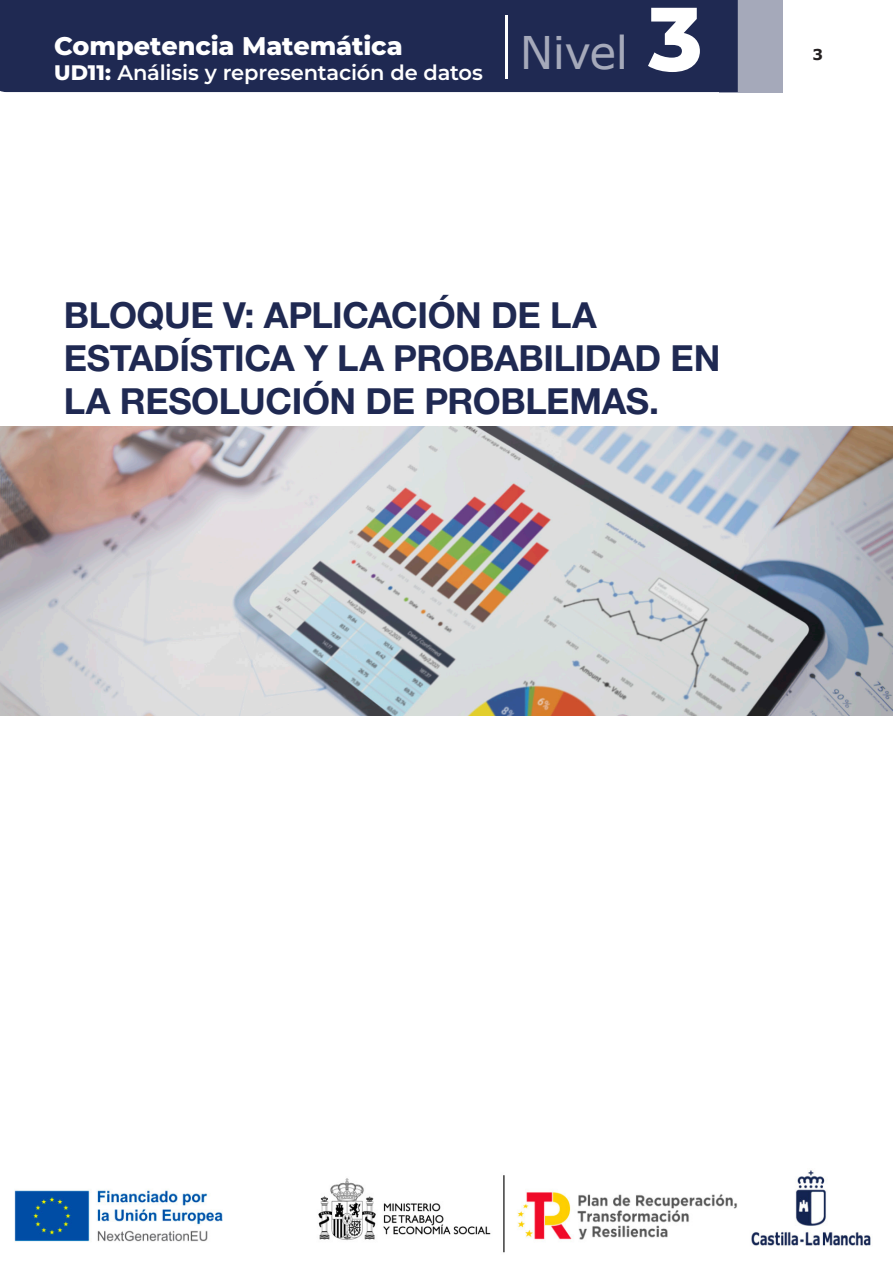
<style>
.page{position:relative;width:893px;height:1263px;background:#fff}
.page>*{position:absolute;margin:0;border:0;box-sizing:border-box;transform-origin:0 0}
.t1{font:45px "Verdana";letter-spacing:-.015em;color:#a5a9ba}
.Bloque{font:36px/43.2px "Helvetica Neue LT 75 Bd";letter-spacing:-.01em;color:#1f2952}
.t2{font:800 25.5px "Montserrat";letter-spacing:-.005em;color:#fff}
.t3{font:600 21px "Montserrat";letter-spacing:-.01em;color:#fff}
.t4{font:700 15px "Verdana";color:#231f20}
.s1{font-weight:800}
.s2{font-family:"Montserrat";font-weight:800;font-size:90px;color:#fff}
</style>
<div class="page">
<img style="left:14px;top:1170px;width:857px;height:83px">
<div style="left:719px;top:0;width:63px;height:92px;background:#a5a9ba"></div>
<div style="left:0;top:0;width:738px;height:92px;background:#1f2952"></div>
<hr style="left:505px;top:16px;width:2px;height:63px;background:#fff">
<img style="left:0;top:426px;width:893px;height:289px">
<p class="t2" style="left:54px;top:27px;width:350px">Competencia Matemática</p>
<p class="t3" style="left:54px;top:58px;width:430px"><span class="s1">UD11:</span> Análisis y representación de datos</p>
<p class="t1" style="left:520px;top:22px;width:184px">Nivel <span class="s2">3</span></p>
<p class="Bloque" style="left:64px;top:292px;width:658px">BLOQUE V: APLICACIÓN DE LA<br>ESTADÍSTICA Y LA PROBABILIDAD EN<br>LA RESOLUCIÓN DE PROBLEMAS.</p>
<p class="t4" style="left:812px;top:44px;width:12px">3</p>
</div>
